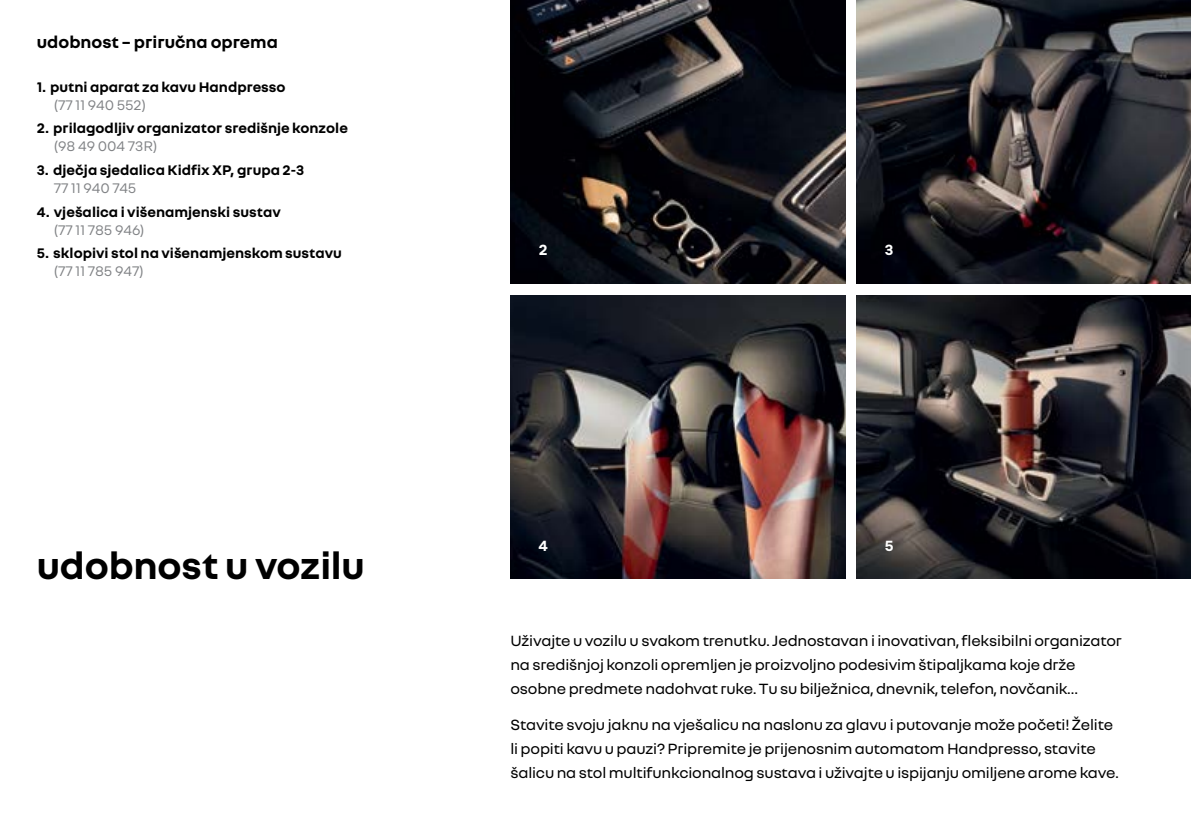
<style>
.page{position:relative;width:1191px;height:840px;background:#fff}
.page>*{position:absolute;margin:0;border:0;box-sizing:border-box;transform-origin:0 0}
.t1{font:700 40px "Nouvel R";letter-spacing:-.005em;color:#000}
.t2{font:700 18px "Nouvel R";color:#000}
.t3{font:16px/24px "Nouvel R";letter-spacing:-.01em;color:#000}
.t4{font:700 16px "Nouvel R";color:#fff}
.t5{font:700 15px "Nouvel R";color:#000}
.t6{font:15px "Nouvel R";color:#808285}
</style>
<div class="page">
<img style="left:856px;top:0;width:335px;height:283px">
<img style="left:510px;top:0;width:335px;height:283px">
<img style="left:510px;top:295px;width:335px;height:283px">
<img style="left:856px;top:295px;width:335px;height:283px">
<p class="t2" style="left:37px;top:31px;width:243px">udobnost – priručna oprema</p>
<p class="t5" style="left:37px;top:77px;width:250px">1. putni aparat za kavu Handpresso</p>
<p class="t6" style="left:54px;top:95px;width:94px">(77 11 940 552)</p>
<p class="t5" style="left:37px;top:118px;width:312px">2. prilagodljiv organizator središnje konzole</p>
<p class="t6" style="left:54px;top:137px;width:105px">(98 49 004 73R)</p>
<p class="t5" style="left:37px;top:160px;width:269px">3. dječja sjedalica Kidfix XP, grupa 2-3</p>
<p class="t6" style="left:54px;top:178px;width:84px">77 11 940 745</p>
<p class="t5" style="left:37px;top:202px;width:245px">4. vješalica i višenamjenski sustav</p>
<p class="t6" style="left:54px;top:220px;width:92px">(77 11 785 946)</p>
<p class="t5" style="left:37px;top:243px;width:306px">5. sklopivi stol na višenamjenskom sustavu</p>
<p class="t6" style="left:54px;top:262px;width:91px">(77 11 785 947)</p>
<h1 class="t1" style="left:37px;top:539px;width:329px">udobnost u vozilu</h1>
<p class="t4" style="left:539px;top:239px;width:10px">2</p>
<p class="t4" style="left:885px;top:239px;width:10px">3</p>
<p class="t4" style="left:538px;top:534px;width:11px">4</p>
<p class="t4" style="left:884px;top:534px;width:10px">5</p>
<p class="t3" style="left:510px;top:627px;width:613px">Uživajte u vozilu u svakom trenutku. Jednostavan i inovativan, fleksibilni organizator na središnjoj konzoli opremljen je proizvoljno podesivim štipaljkama koje drže osobne predmete nadohvat ruke. Tu su bilježnica, dnevnik, telefon, novčanik…</p>
<p class="t3" style="left:510px;top:711px;width:610px">Stavite svoju jaknu na vješalicu na naslonu za glavu i putovanje može početi! Želite li popiti kavu u pauzi? Pripremite je prijenosnim automatom Handpresso, stavite šalicu na stol multifunkcionalnog sustava i uživajte u ispijanju omiljene arome kave.</p>
</div>
